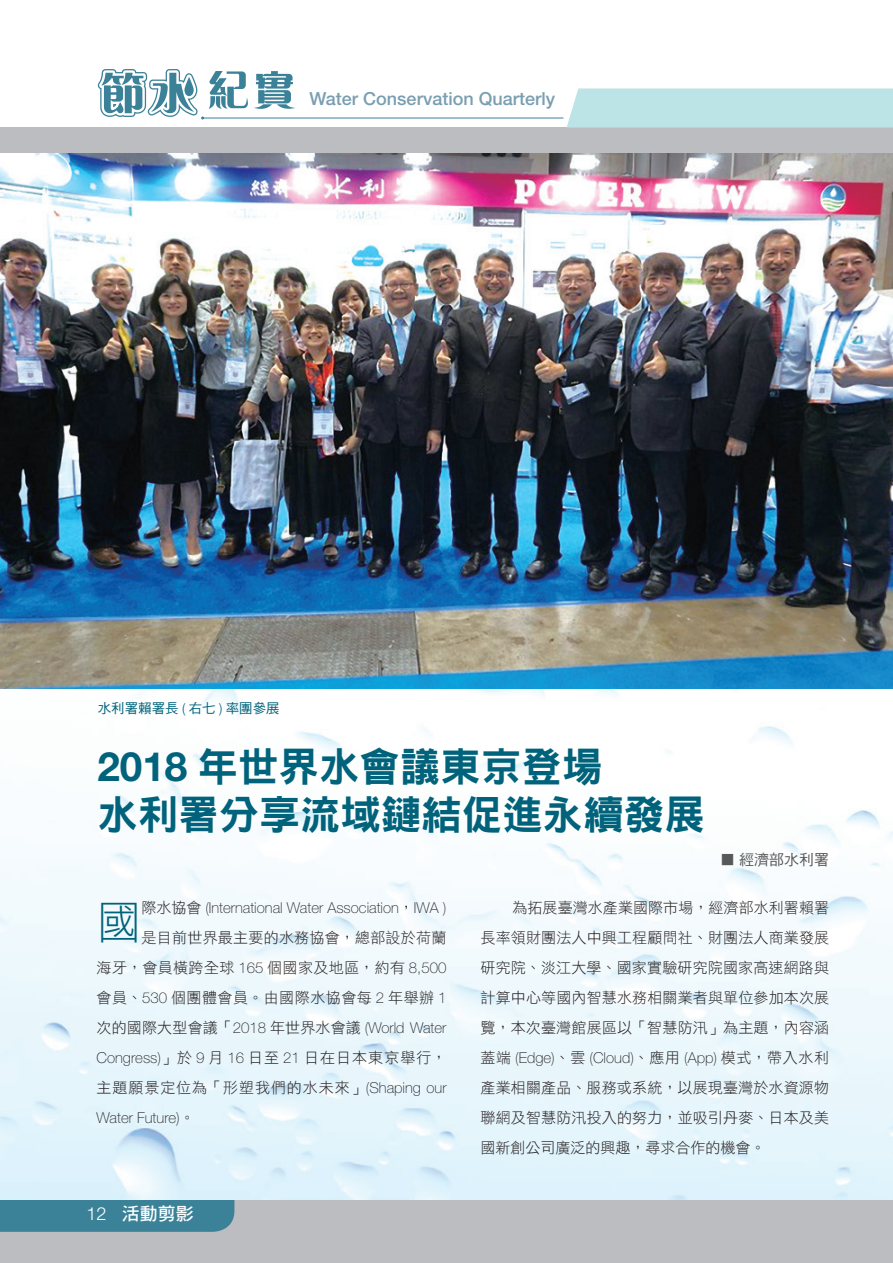
<style>
.page{position:relative;width:893px;height:1263px;background:#fff}
.page>*{position:absolute;margin:0;border:0;box-sizing:border-box;transform-origin:0 0}
.內文首段字放大{font:45px "DF Hei Std W3";color:#00637b}
.大標-黑{font:40.5px "DF Hei Std W9";color:#00637b}
.t1{font:500 18px "Helvetica Neue";color:#7a9eb1}
.t2{font:18px "DF Hei Std W7";color:#fff}
.內文{font:15px/30px "DF Hei Std W3";letter-spacing:.01em;color:#231f20;text-align:justify}
.內文首段字放大-2{font:15px "DF Hei Std W3";letter-spacing:.025em;color:#231f20}
.內文首段字放大-3{font:100 15px "Helvetica Neue";color:#231f20}
.內文首段字放大-4{font:15px "DF Hei Std W3";letter-spacing:.065em;color:#231f20}
.作者{font:15px "DF Hei Std W5";color:#57585a}
.圖說{font:13.5px "DF Hei Std W5";color:#00637b}
.s1{font-family:"Helvetica Neue";font-weight:300}
.s2{font-family:"Helvetica Neue";font-weight:700}
.s3{font-family:"DF Hei Std W3";font-weight:400}
.s4{font-family:"Helvetica Neue";font-weight:100}
</style>
<div class="page">
<div style="left:0;top:128px;width:893px;height:1135px;background:#bcbdc0"></div>
<div style="left:567px;top:88px;width:326px;height:40px;background:#bce3e5"></div>
<svg style="left:0;top:1199px;width:234px;height:33px;background:#41869c"></svg>
<img style="left:0;top:689px;width:893px;height:510px">
<img style="left:0;top:153px;width:893px;height:536px">
<svg style="left:255px;top:71px;width:40px;height:38px"></svg>
<hr style="left:203px;top:118px;width:360px;height:1px;background:#3b8299">
<svg style="left:98px;top:69px;width:150px;height:51px"></svg>
<p class="t1" style="left:310px;top:88px;width:247px">Water Conservation Quarterly</p>
<p class="圖說" style="left:98px;top:701px;width:184px">水利署賴署長 <span class="s1">(</span> 右七 <span class="s1">)</span> 率團參展</p>
<p class="大標-黑" style="left:97px;top:744px;width:507px"><span class="s2">2018</span> 年世界水會議東京登場</p>
<p class="大標-黑" style="left:97px;top:793px;width:609px">水利署分享流域鏈結促進永續發展</p>
<p class="作者" style="left:720px;top:852px;width:111px">■ 經濟部水利署</p>
<p class="內文首段字放大" style="left:97px;top:898px;width:46px">國</p>
<p class="內文首段字放大-3" style="left:142px;top:899px;width:306px"><span class="s3">際水協會</span> (International Water Association<span class="s3">，</span>IWA )</p>
<p class="內文首段字放大-2" style="left:142px;top:929px;width:306px">是目前世界最主要的水務協會，總部設於荷蘭</p>
<p class="內文首段字放大-2" style="left:97px;top:959px;width:351px">海牙，會員橫跨全球 <span class="s4">165</span> 個國家及地區，約有 <span class="s4">8,500</span></p>
<p class="內文首段字放大-2" style="left:97px;top:989px;width:351px">會員、<span class="s4">530</span> 個團體會員。由國際水協會每 <span class="s4">2</span> 年舉辦 <span class="s4">1</span></p>
<p class="內文首段字放大-2" style="left:97px;top:1019px;width:351px">次的國際大型會議「<span class="s4">2018</span> 年世界水會議 <span class="s4">(World Water</span></p>
<p class="內文首段字放大-3" style="left:97px;top:1049px;width:351px">Congress)<span class="s3">」於</span> 9 <span class="s3">月</span> 16 <span class="s3">日至</span> 21 <span class="s3">日在日本東京舉行，</span></p>
<p class="內文首段字放大-4" style="left:97px;top:1079px;width:351px">主題願景定位為「形塑我們的水未來」<span class="s4">(Shaping our</span></p>
<p class="內文首段字放大-3" style="left:97px;top:1109px;width:100px">Water Future)<span class="s3">。</span></p>
<p class="t2" style="left:87px;top:1204px;width:109px"><span class="s1">12</span> 活動剪影</p>
<p class="內文" style="left:480px;top:892px;width:350px;text-indent:32px">為拓展臺灣水產業國際市場，經濟部水利署賴署長率領財團法人中興工程顧問社、財團法人商業發展研究院、淡江大學、國家實驗研究院國家高速網路與計算中心等國內智慧水務相關業者與單位參加本次展覽，本次臺灣館展區以「智慧防汛」為主題，內容涵蓋端 <span class="s4">(Edge)</span>、雲 <span class="s4">(Cloud)</span>、應用 <span class="s4">(App)</span> 模式，帶入水利產業相關產品、服務或系統，以展現臺灣於水資源物聯網及智慧防汛投入的努力，並吸引丹麥、日本及美國新創公司廣泛的興趣，尋求合作的機會。</p>
</div>
